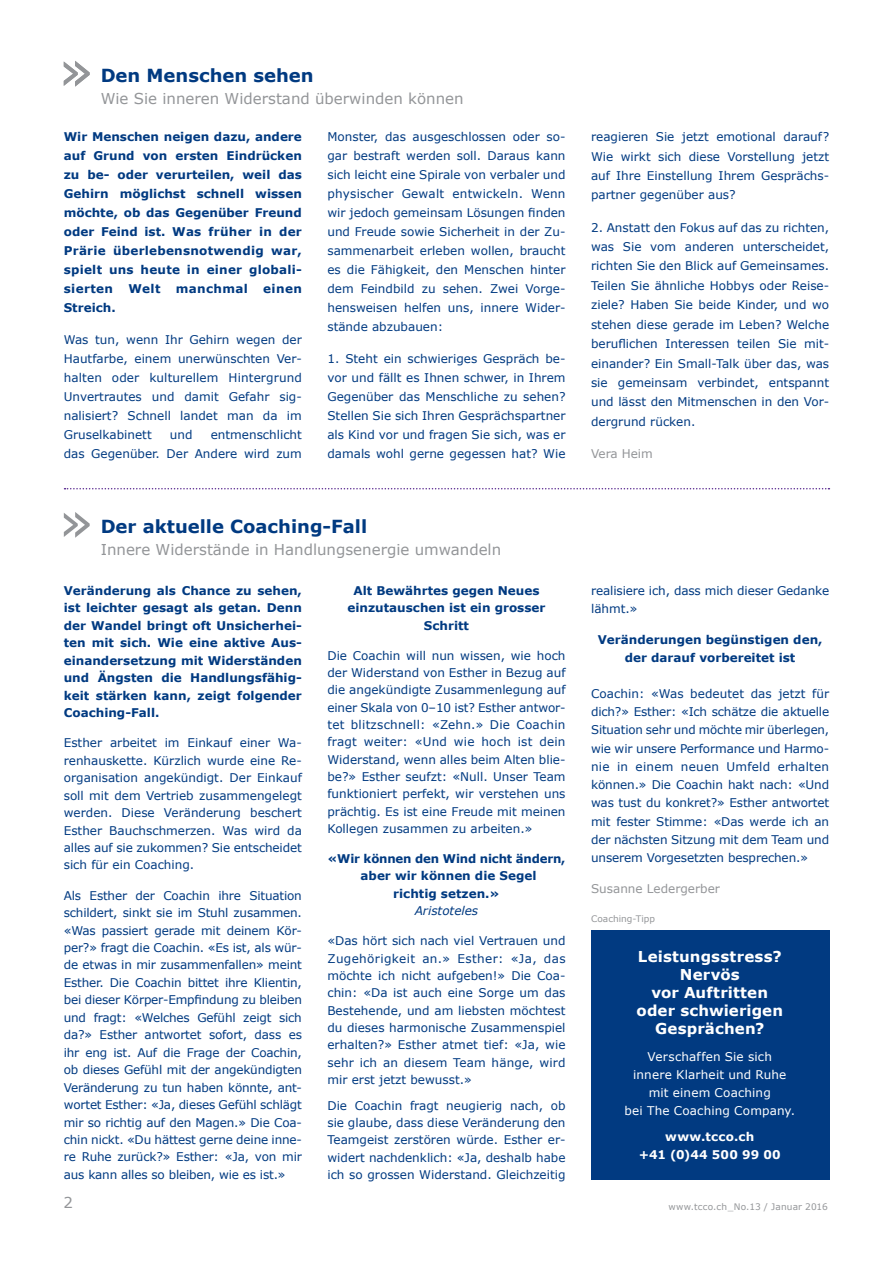
<style>
.page{position:relative;width:893px;height:1263px;background:#fff}
.page>*{position:absolute;margin:0;border:0;box-sizing:border-box;transform-origin:0 0}
.t1{font:54px "Verdana";color:#939598}
.t2{font:700 18px "Verdana";color:#013a81}
.t3{font:15px "Verdana";color:#939598}
.t4{font:700 15px/18px "Verdana";letter-spacing:.01em;color:#fff;text-align:center}
.t5{font:12px/17.4px "Verdana";color:#013a81;text-align:justify}
.t6{font:700 12px/17.4px "Verdana";color:#013a81;text-align:center}
.t7{font:12px/18px "Verdana";letter-spacing:.01em;color:#fff;text-align:center}
.t8{font:12px "Verdana";color:#939598}
.t9{font:700 12px/18px "Verdana";letter-spacing:.025em;color:#fff;text-align:center}
.t10{font:italic 12px "Verdana";color:#013a81}
.t11{font:700 12px "Verdana";letter-spacing:.03em;color:#013a81}
.t12{font:9px "Verdana";color:#939598}
</style>
<div class="page">
<svg style="left:65px;top:488px;width:764px;height:1px"></svg>
<div style="left:591px;top:931px;width:238px;height:249px;background:#013a81"></div>
<h1 class="t1" style="left:59px;top:34px;width:36px">»</h1>
<h2 class="t2" style="left:101px;top:64px;width:214px">Den Menschen sehen</h2>
<p class="t3" style="left:101px;top:88px;width:364px">Wie Sie inneren Widerstand überwinden können</p>
<p class="t6" style="left:64px;top:127px;width:240px;line-height:19px;text-align:justify">Wir Menschen neigen dazu, andere auf Grund von ersten Eindrücken zu be- oder verurteilen, weil das Gehirn möglichst schnell wissen möchte, ob das Gegenüber Freund oder Feind ist. Was früher in der Prärie überlebensnotwendig war, spielt uns heute in einer globali&shy;sierten</p>
<p class="t5" style="left:327px;top:127px;width:240px;line-height:19px">Monster, das ausgeschlossen oder so&shy;gar bestraft werden soll. Daraus kann sich leicht eine Spirale von verbaler und physischer Gewalt entwickeln. Wenn wir jedoch gemeinsam Lösungen finden und Freude sowie Sicherheit in der Zu&shy;sammenarbeit erleben wollen, braucht es die Fähigkeit, den Menschen hinter dem Feindbild zu sehen. Zwei Vorge&shy;hensweisen helfen uns, innere Wider&shy;stände abzubauen:</p>
<p class="t5" style="left:327px;top:349px;width:240px;line-height:19px">1. Steht ein schwieriges Gespräch be&shy;vor und fällt es Ihnen schwer, in Ihrem Gegenüber das Menschliche zu sehen?<br>Stellen Sie sich Ihren Gesprächspartner als Kind vor und fragen Sie sich, was er damals wohl gerne gegessen hat? Wie</p>
<p class="t6" style="left:128px;top:280px;width:34px">Welt</p>
<p class="t11" style="left:176px;top:281px;width:74px">manchmal</p>
<p class="t6" style="left:263px;top:280px;width:40px">einen</p>
<p class="t6" style="left:64px;top:299px;width:53px">Streich.</p>
<p class="t5" style="left:64px;top:330px;width:240px;line-height:19px">Was tun, wenn Ihr Gehirn wegen der Hautfarbe, einem unerwünschten Ver&shy;halten oder kulturellem Hintergrund Unvertrautes und damit Gefahr sig&shy;nalisiert? Schnell landet man da im Gruselkabinett</p>
<p class="t5" style="left:64px;top:425px;width:240px;line-height:19px;text-align:right">entmenschlicht<br>das Gegenüber. Der Andere wird zum</p>
<p class="t5" style="left:170px;top:426px;width:24px">und</p>
<h1 class="t1" style="left:59px;top:485px;width:36px">»</h1>
<h2 class="t2" style="left:101px;top:515px;width:268px">Der aktuelle Coaching-Fall</h2>
<p class="t3" style="left:101px;top:539px;width:402px">Innere Widerstände in Handlungsenergie umwandeln</p>
<p class="t6" style="left:64px;top:582px;width:240px;text-align:justify">Veränderung als Chance zu sehen, ist leichter gesagt als getan. Denn der Wandel bringt oft Unsicherhei&shy;ten mit sich. Wie eine aktive Aus&shy;einandersetzung mit Widerständen und Ängsten die Handlungsfähig&shy;keit stärken kann, zeigt folgender Coaching-Fall.</p>
<p class="t5" style="left:64px;top:734px;width:240px">Esther arbeitet im Einkauf einer Wa&shy;renhauskette. Kürzlich wurde eine Re&shy;organisation angekündigt. Der Einkauf soll mit dem Vertrieb zusammengelegt werden. Diese Veränderung beschert Esther Bauchschmerzen. Was wird da alles auf sie zukommen? Sie entscheidet sich für ein Coaching.</p>
<p class="t5" style="left:64px;top:886px;width:240px">Als Esther der Coachin ihre Situation schildert, sinkt sie im Stuhl zusammen. «Was passiert gerade mit deinem Kör&shy;per?» fragt die Coachin. «Es ist, als wür&shy;de etwas in mir zusammenfallen» meint Esther. Die Coachin bittet ihre Klientin, bei dieser Körper-Empfindung zu bleiben und fragt: «Welches Gefühl zeigt sich da?» Esther antwortet sofort, dass es ihr eng ist. Auf die Frage der Coachin, ob dieses Gefühl mit der angekündigten Veränderung zu tun haben könnte, ant&shy;wortet Esther: «Ja, dieses Gefühl schlägt mir so richtig auf den Magen.» Die Coa&shy;chin nickt. «Du hättest gerne deine inne&shy;re Ruhe zurück?» Esther: «Ja, von mir aus kann alles so bleiben, wie es ist.»</p>
<p class="t6" style="left:347px;top:582px;width:199px">Alt Bewährtes gegen Neues einzutauschen ist ein grosser<br>Schritt</p>
<p class="t5" style="left:327px;top:646px;width:240px">Die Coachin will nun wissen, wie hoch der Widerstand von Esther in Bezug auf die angekündigte Zusammenlegung auf einer Skala von 0–10 ist? Esther antwor&shy;tet blitzschnell: «Zehn.» Die Coachin fragt weiter: «Und wie hoch ist dein Widerstand, wenn alles beim Alten blie&shy;be?» Esther seufzt: «Null. Unser Team funktioniert perfekt, wir verstehen uns prächtig. Es ist eine Freude mit meinen Kollegen zusammen zu arbeiten.»</p>
<p class="t6" style="left:327px;top:850px;width:240px">«Wir können den Wind nicht ändern, aber wir können die Segel<br>richtig setzen.»</p>
<p class="t10" style="left:415px;top:903px;width:65px">Aristoteles</p>
<p class="t5" style="left:327px;top:932px;width:240px">«Das hört sich nach viel Vertrauen und Zugehörigkeit an.» Esther: «Ja, das möchte ich nicht aufgeben!» Die Coa&shy;chin: «Da ist auch eine Sorge um das Bestehende, und am liebsten möchtest du dieses harmonische Zusammenspiel erhalten?» Esther atmet tief: «Ja, wie sehr ich an diesem Team hänge, wird mir erst jetzt bewusst.»</p>
<p class="t5" style="left:327px;top:1096px;width:240px">Die Coachin fragt neugierig nach, ob sie glaube, dass diese Veränderung den Teamgeist zerstören würde. Esther er&shy;widert nachdenklich: «Ja, deshalb habe ich so grossen Widerstand. Gleichzeitig</p>
<p class="t5" style="left:591px;top:127px;width:240px;line-height:19.4px">reagieren Sie jetzt emotional darauf?<br>Wie wirkt sich diese Vorstellung jetzt auf Ihre Einstellung Ihrem Gesprächs&shy;partner gegenüber aus?</p>
<p class="t5" style="left:591px;top:217px;width:240px;line-height:19.4px">2. Anstatt den Fokus auf das zu richten, was Sie vom anderen unterscheidet, richten Sie den Blick auf Gemeinsames.<br>Teilen Sie ähnliche Hobbys oder Reise&shy;ziele? Haben Sie beide Kinder, und wo stehen diese gerade im Leben? Welche beruflichen Interessen teilen Sie mit&shy;einander? Ein Small-Talk über das, was sie gemeinsam verbindet, entspannt und lässt den Mitmenschen in den Vor&shy;dergrund rücken.</p>
<p class="t8" style="left:591px;top:445px;width:63px">Vera Heim</p>
<p class="t5" style="left:591px;top:581px;width:240px;line-height:18.3px">realisiere ich, dass mich dieser Gedanke lähmt.»</p>
<p class="t6" style="left:598px;top:631px;width:226px;line-height:18.3px">Veränderungen begünstigen den, der darauf vorbereitet ist</p>
<p class="t5" style="left:591px;top:684px;width:240px;line-height:18.3px">Coachin: «Was bedeutet das jetzt für dich?» Esther: «Ich schätze die aktuelle Situation sehr und möchte mir überlegen, wie wir unsere Performance und Harmo&shy;nie in einem neuen Umfeld erhalten können.» Die Coachin hakt nach: «Und was tust du konkret?» Esther antwortet mit fester Stimme: «Das werde ich an der nächsten Sitzung mit dem Team und unserem Vorgesetzten besprechen.»</p>
<p class="t8" style="left:591px;top:880px;width:130px">Susanne Ledergerber</p>
<p class="t12" style="left:591px;top:913px;width:65px">Coaching-Tipp</p>
<p class="t4" style="left:637px;top:948px;width:148px">Leistungsstress?<br>Nervös<br>vor Auftritten oder schwierigen<br>Gesprächen?</p>
<p class="t7" style="left:624px;top:1047px;width:172px">Verschaffen Sie sich<br>innere Klarheit und Ruhe mit einem Coaching<br>bei The Coaching Company.</p>
<p class="t9" style="left:639px;top:1128px;width:143px">www.tcco.ch<br>+41 (0)44 500 99 00</p>
<p class="t3" style="left:63px;top:1192px;width:11px">2</p>
<p class="t12" style="left:668px;top:1201px;width:161px">www.tcco.ch_No.13 / Januar 2016</p>
</div>
